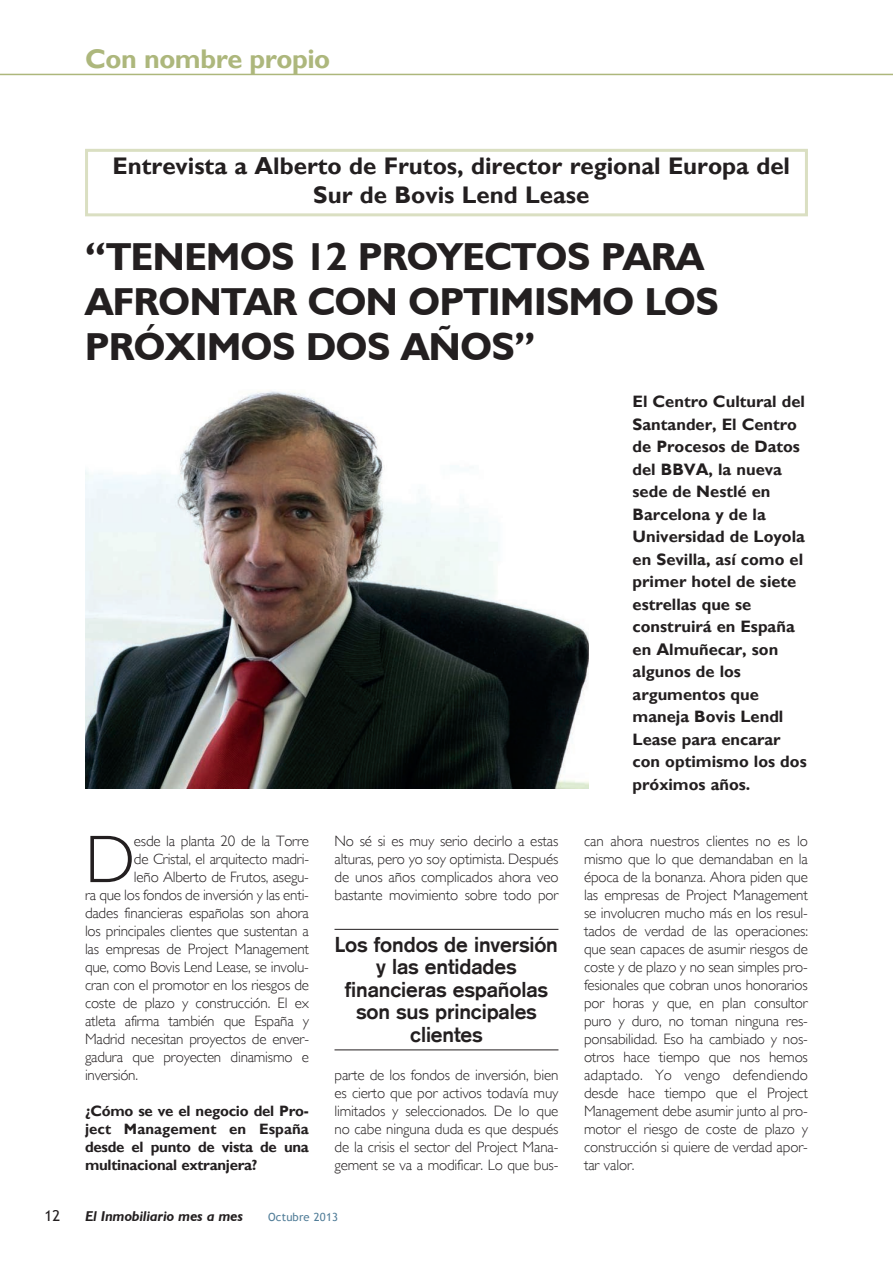
<style>
.page{position:relative;width:893px;height:1263px;background:#fff}
.page>*{position:absolute;margin:0;border:0;box-sizing:border-box;transform-origin:0 0}
.t1{font:300 67.8px "Gill Sans";color:#231f20}
.t2{font:700 39px/45px "Humanist 521 BT";letter-spacing:-.01em;color:#231f20}
.t3{font:700 27px "Gill Sans";letter-spacing:-.015em;color:#adb77c}
.t4{font:700 24px/28.8px "Gill Sans";color:#231f20;text-align:center}
.t5{font:700 21px/22.5px "Akzidenz Grotesk";letter-spacing:-.005em;color:#231f20;text-align:center}
.t6{font:700 16.5px/22.5px "Gill Sans";color:#231f20}
.t7{font:300 15px/18px "Gill Sans";letter-spacing:-.015em;color:#231f20;text-align:justify}
.t8{font:700 15px/18px "Gill Sans";letter-spacing:-.015em;color:#231f20;text-align:justify}
.t9{font:15px "Trebuchet MS";color:#231f20}
.t10{font:italic 700 14.25px "Humanist 521 BT";color:#231f20}
.t11{font:11.25px "Trebuchet MS";letter-spacing:.015em;color:#517d98}
</style>
<div class="page">
<hr style="left:0;top:74px;width:893px;height:1px;background:#adb77c">
<div style="left:85px;top:149px;width:723px;height:67px;border:3px solid #dadfc2"></div>
<img style="left:85px;top:391px;width:504px;height:398px">
<hr style="left:334px;top:929px;width:224px;height:1px;background:#231f20">
<hr style="left:334px;top:1049px;width:224px;height:1px;background:#231f20">
<h3 class="t3" style="left:85px;top:42px;width:247px">Con nombre propio</h3>
<h3 class="t4" style="left:113px;top:152px;width:679px">Entrevista a Alberto de Frutos, director regional Europa del<br>Sur de Bovis Lend Lease</h3>
<h2 class="t2" style="left:85px;top:234px;width:635px">“TENEMOS 12 PROYECTOS PARA<br>AFRONTAR CON OPTIMISMO LOS<br>PRÓXIMOS DOS AÑOS”</h2>
<p class="t6" style="left:633px;top:390px;width:176px">El Centro Cultural del<br>Santander, El Centro de Procesos de Datos del BBVA, la nueva sede de Nestlé en<br>Barcelona y de la<br>Universidad de Loyola en Sevilla, así como el primer hotel de siete estrellas que se construirá en España en Almuñecar, son algunos de los argumentos que maneja Bovis Lendl<br>Lease para encarar con optimismo los dos próximos años.</p>
<h1 class="t1" style="left:85px;top:820px;width:52px">D</h1>
<p class="t7" style="left:134px;top:832px;width:177px">esde la planta 20 de la Torre</p>
<p class="t7" style="left:134px;top:850px;width:177px">de Cristal, el arquitecto madri-</p>
<p class="t7" style="left:134px;top:868px;width:177px">leño Alberto de Frutos, asegu-</p>
<p class="t7" style="left:85px;top:886px;width:225px">ra que los fondos de inversión y las enti-</p>
<p class="t7" style="left:85px;top:904px;width:225px">dades financieras españolas son ahora</p>
<p class="t7" style="left:85px;top:922px;width:225px">los principales clientes que sustentan a</p>
<p class="t7" style="left:85px;top:940px;width:225px">las empresas de Project Management</p>
<p class="t7" style="left:85px;top:958px;width:225px">que, como Bovis Lend Lease, se involu-</p>
<p class="t7" style="left:85px;top:976px;width:225px">cran con el promotor en los riesgos de</p>
<p class="t7" style="left:85px;top:994px;width:225px">coste de plazo y construcción. El ex</p>
<p class="t7" style="left:85px;top:1012px;width:225px">atleta afirma también que España y</p>
<p class="t7" style="left:85px;top:1030px;width:225px">Madrid necesitan proyectos de enver-</p>
<p class="t7" style="left:85px;top:1048px;width:225px">gadura que proyecten dinamismo e</p>
<p class="t7" style="left:85px;top:1066px;width:54px">inversión.</p>
<p class="t8" style="left:85px;top:1102px;width:225px">¿Cómo se ve el negocio del Pro&shy;ject Management en España desde el punto de vista de una multinacional extranjera?</p>
<p class="t7" style="left:334px;top:832px;width:225px">No sé si es muy serio decirlo a estas alturas, pero yo soy optimista. Después de unos años complicados ahora veo bastante movimiento sobre todo por</p>
<h3 class="t5" style="left:335px;top:935px;width:225px">Los fondos de inversión y las entidades financieras españolas son sus principales clientes</h3>
<p class="t7" style="left:334px;top:1066px;width:225px">parte de los fondos de inversión, bien es cierto que por activos todavía muy limitados y seleccionados. De lo que no cabe ninguna duda es que después de la crisis el sector del Project Mana&shy;gement se va a modificar. Lo que bus-</p>
<p class="t9" style="left:45px;top:1207px;width:17px">12</p>
<p class="t10" style="left:85px;top:1207px;width:159px">El Inmobiliario mes a mes</p>
<p class="t11" style="left:268px;top:1210px;width:71px">Octubre 2013</p>
<p class="t7" style="left:584px;top:832px;width:225px">can ahora nuestros clientes no es lo mismo que lo que demandaban en la época de la bonanza. Ahora piden que las empresas de Project Management se involucren mucho más en los resul&shy;tados de verdad de las operaciones: que sean capaces de asumir riesgos de coste y de plazo y no sean simples pro&shy;fesionales que cobran unos honorarios por horas y que, en plan consultor puro y duro, no toman ninguna res&shy;ponsabilidad. Eso ha cambiado y nos&shy;otros hace tiempo que nos hemos adaptado. Yo vengo defendiendo desde hace tiempo que el Project Management debe asumir junto al pro&shy;motor el riesgo de coste de plazo y construcción si quiere de verdad apor&shy;tar valor.</p>
</div>
